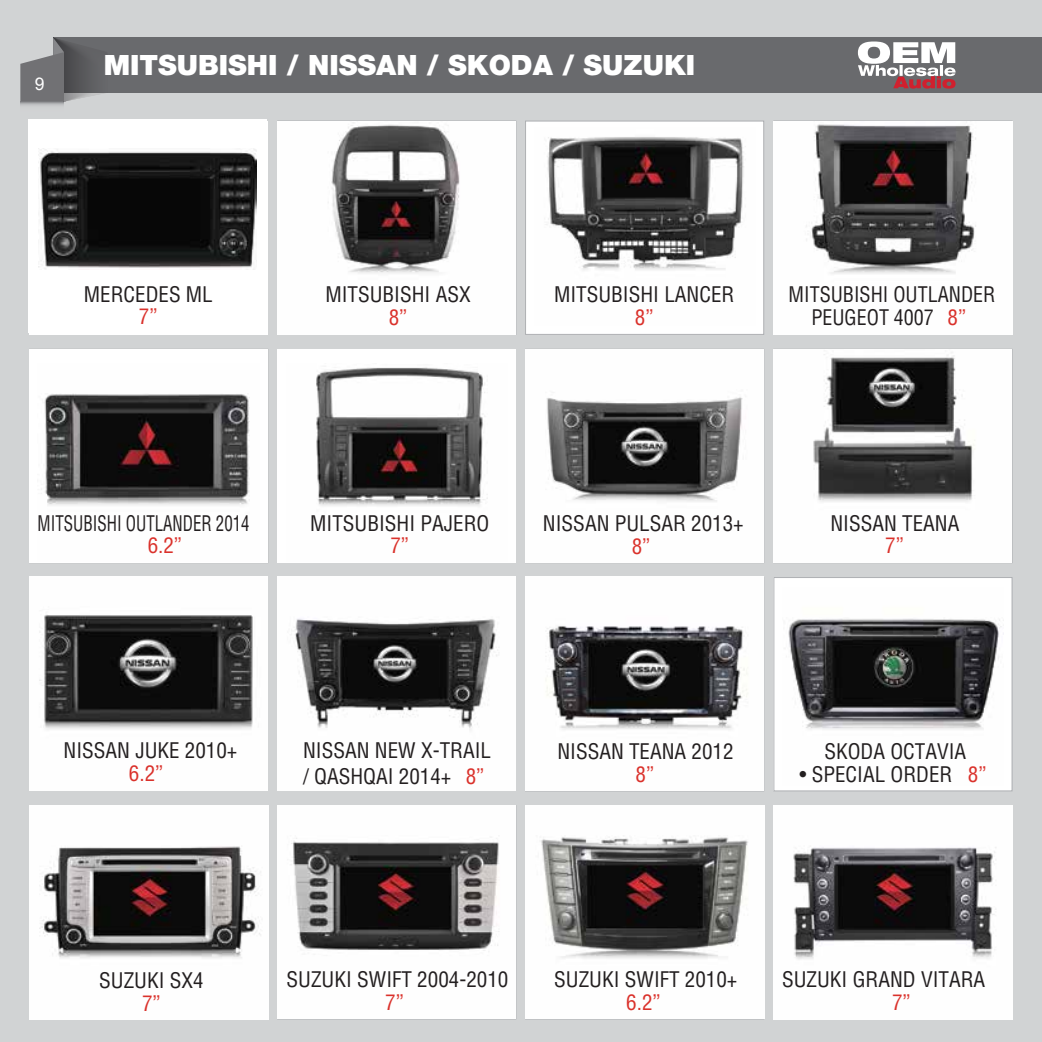
<style>
.page{position:relative;width:1042px;height:1042px;background:#d1d3d4}
.page>*{position:absolute;margin:0;border:0;box-sizing:border-box;transform-origin:0 0}
.t1{font:900 28px "Helvetica Neue";color:#fff}
.t2{font:condensed 21px/25.2px "Helvetica";color:#231f20}
.t3{font:condensed 21px "Helvetica";color:#da312b}
.t4{font:condensed 21px/22.8px "Helvetica";color:#231f20;text-align:center;scale:.95 1}
.t5{font:condensed 21px "Helvetica";color:#231f20;scale:.8 1}
.t6{font:17.5px "Arial";color:#fff}
.s1{color:#da312b}
</style>
<div class="page">
<div style="left:30px;top:121px;width:238px;height:213px;background:#fff"></div>
<div style="left:525px;top:121px;width:239px;height:214px;background:#fff;border:1px solid #adafb2"></div>
<div style="left:774px;top:577px;width:238px;height:213px;background:#fff"></div>
<div style="left:30px;top:349px;width:238px;height:214px;background:#fff"></div>
<div style="left:278px;top:349px;width:238px;height:214px;background:#fff"></div>
<div style="left:773px;top:577px;width:239px;height:214px;border:1px solid #adafb2"></div>
<img style="left:546px;top:137px;width:200px;height:133px">
<img style="left:278px;top:121px;width:238px;height:213px">
<img style="left:774px;top:121px;width:238px;height:213px">
<img style="left:41px;top:394px;width:209px;height:111px">
<img style="left:316px;top:367px;width:172px;height:139px">
<img style="left:788px;top:618px;width:214px;height:112px">
<img style="left:526px;top:349px;width:238px;height:214px">
<img style="left:526px;top:577px;width:238px;height:213px">
<img style="left:30px;top:577px;width:238px;height:213px">
<img style="left:278px;top:577px;width:238px;height:213px">
<img style="left:773px;top:349px;width:238px;height:214px">
<img style="left:30px;top:805px;width:238px;height:214px">
<img style="left:277px;top:805px;width:239px;height:214px">
<img style="left:526px;top:805px;width:238px;height:214px">
<img style="left:774px;top:805px;width:238px;height:214px">
<div style="left:53px;top:38px;width:989px;height:55px;background:#696a6d"></div>
<svg style="left:20px;top:102px;width:44px;height:4px"></svg>
<svg style="left:20px;top:38px;width:84px;height:64px"></svg>
<svg style="left:858px;top:42px;width:97px;height:47px"></svg>
<img style="left:39px;top:148px;width:218px;height:121px">
<p class="t6" style="left:35px;top:72px;width:11px">9</p>
<h1 class="t1" style="left:104px;top:48px;width:593px">MITSUBISHI / NISSAN / SKODA / SUZUKI</h1>
<p class="t2" style="left:84px;top:281px;width:130px">MERCEDES ML</p>
<p class="t3" style="left:139px;top:303px;width:20px">7”</p>
<p class="t2" style="left:325px;top:282px;width:147px">MITSUBISHI ASX</p>
<p class="t3" style="left:389px;top:304px;width:20px">8”</p>
<p class="t2" style="left:554px;top:282px;width:182px">MITSUBISHI LANCER</p>
<p class="t3" style="left:635px;top:304px;width:20px">8”</p>
<p class="t4" style="left:788px;top:283px;width:219px">MITSUBISHI OUTLANDER<br>PEUGEOT 4007 <span class="s1">8”</span></p>
<p class="t5" style="left:38px;top:510px;width:266px">MITSUBISHI OUTLANDER 2014</p>
<p class="t3" style="left:148px;top:533px;width:36px">6.2”</p>
<p class="t2" style="left:310px;top:510px;width:181px">MITSUBISHI PAJERO</p>
<p class="t3" style="left:390px;top:533px;width:20px">7”</p>
<p class="t2" style="left:543px;top:511px;width:202px">NISSAN PULSAR 2013+</p>
<p class="t3" style="left:632px;top:533px;width:20px">8”</p>
<p class="t2" style="left:830px;top:510px;width:130px">NISSAN TEANA</p>
<p class="t3" style="left:885px;top:532px;width:20px">7”</p>
<p class="t2" style="left:64px;top:738px;width:175px">NISSAN JUKE 2010+</p>
<p class="t3" style="left:129px;top:760px;width:36px">6.2”</p>
<p class="t2" style="left:303px;top:738px;width:189px">NISSAN NEW X-TRAIL / QASHQAI 2014+ <span class="s1">8”</span></p>
<p class="t2" style="left:557px;top:738px;width:178px">NISSAN TEANA 2012</p>
<p class="t3" style="left:635px;top:761px;width:20px">8”</p>
<p class="t2" style="left:824px;top:738px;width:143px">SKODA OCTAVIA</p>
<p class="t2" style="left:799px;top:761px;width:189px">• SPECIAL ORDER <span class="s1">8”</span></p>
<p class="t2" style="left:99px;top:968px;width:106px">SUZUKI SX4</p>
<p class="t3" style="left:142px;top:990px;width:20px">7”</p>
<p class="t2" style="left:287px;top:966px;width:223px">SUZUKI SWIFT 2004-2010</p>
<p class="t3" style="left:385px;top:989px;width:20px">7”</p>
<p class="t2" style="left:554px;top:966px;width:185px">SUZUKI SWIFT 2010+</p>
<p class="t3" style="left:626px;top:989px;width:36px">6.2”</p>
<p class="t2" style="left:782px;top:966px;width:205px">SUZUKI GRAND VITARA</p>
<p class="t3" style="left:892px;top:989px;width:20px">7”</p>
</div>
